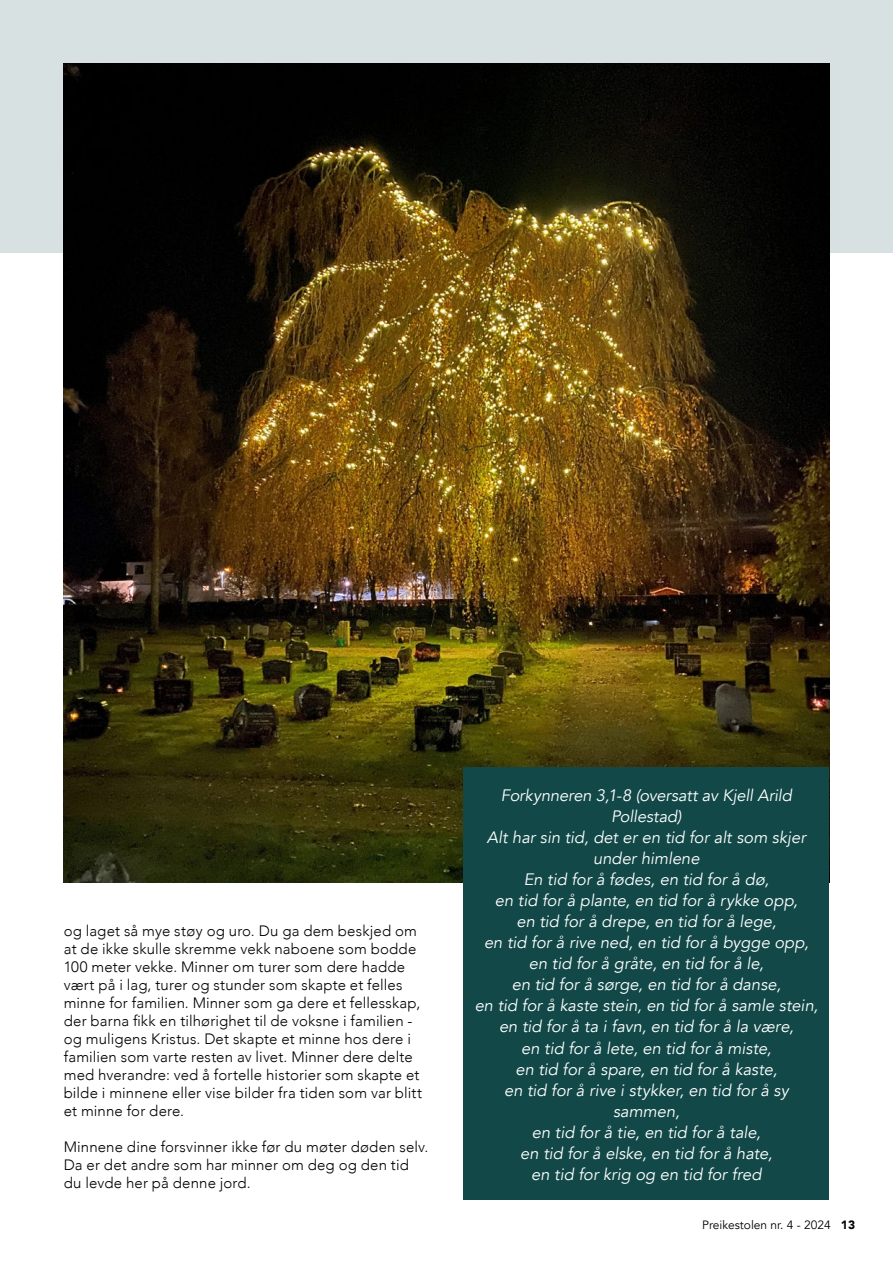
<style>
.page{position:relative;width:893px;height:1263px;background:#fff}
.page>*{position:absolute;margin:0;border:0;box-sizing:border-box;transform-origin:0 0}
.t1{font:italic 16.5px/21px "Avenir";color:#fff;text-align:center}
.t2{font:300 15px/18px "Avenir";letter-spacing:.01em;color:#000}
.t3{font:12px "Avenir";color:#000}
.s1{font-weight:900}
</style>
<div class="page">
<div style="left:0;top:0;width:893px;height:252px;background:#d7e1e2"></div>
<img style="left:64px;top:64px;width:765px;height:818px">
<div style="left:463px;top:767px;width:366px;height:432px;background:#124848"></div>
<p class="t2" style="left:64px;top:922px;width:360px">og laget så mye støy og uro. Du ga dem beskjed om at de ikke skulle skremme vekk naboene som bodde 100 meter vekke. Minner om turer som dere hadde vært på i lag, turer og stunder som skapte et felles minne for familien. Minner som ga dere et fellesskap, der barna fikk en tilhørighet til de voksne i familien - og muligens Kristus. Det skapte et minne hos dere i familien som varte resten av livet. Minner dere delte med hverandre: ved å fortelle historier som skapte et bilde i minnene eller vise bilder fra tiden som var blitt et minne for dere.</p>
<p class="t2" style="left:64px;top:1138px;width:366px">Minnene dine forsvinner ikke før du møter døden selv.<br>Da er det andre som har minner om deg og den tid du levde her på denne jord.</p>
<p class="t1" style="left:475px;top:785px;width:345px">Forkynneren 3,1-8 (oversatt av Kjell Arild Pollestad)<br>Alt har sin tid, det er en tid for alt som skjer under himlene<br>En tid for å fødes, en tid for å dø,<br>en tid for å plante, en tid for å rykke opp,<br>en tid for å drepe, en tid for å lege,<br>en tid for å rive ned, en tid for å bygge opp, en tid for å gråte, en tid for å le,<br>en tid for å sørge, en tid for å danse,<br>en tid for å kaste stein, en tid for å samle stein, en tid for å ta i favn, en tid for å la være,<br>en tid for å lete, en tid for å miste,<br>en tid for å spare, en tid for å kaste,<br>en tid for å rive i stykker, en tid for å sy sammen,<br>en tid for å tie, en tid for å tale,<br>en tid for å elske, en tid for å hate,<br>en tid for krig og en tid for fred</p>
<p class="t3" style="left:702px;top:1218px;width:155px">Preikestolen nr. 4 - 2024 <span class="s1">13</span></p>
</div>
